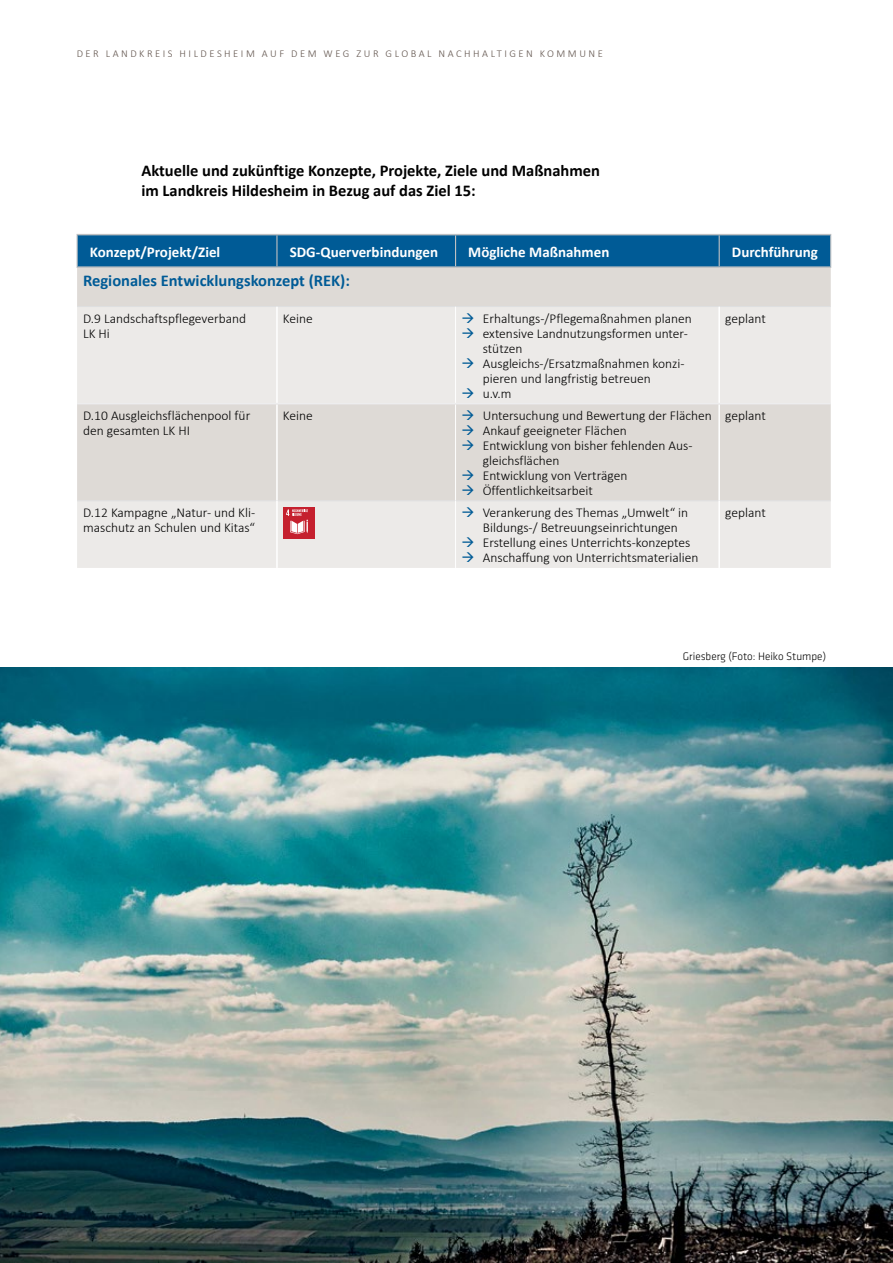
<style>
.page{position:relative;width:893px;height:1263px;background:#fff}
.page>*{position:absolute;margin:0;border:0;box-sizing:border-box;transform-origin:0 0}
.Absatzüberschrift{font:700 16.5px/19.2px "Calibri";color:#000}
.Tabellen_H-sub{font:700 16.5px "Calibri";color:#005b96}
.Tabellen_H{font:700 15px "Calibri";color:#fff}
.Tabellentext{font:300 13.5px/15px "Calibri";color:#000}
.t1{font:300 11.25px "Klavika Basic";color:#000}
.t2{font:300 10.5px "Calibri";letter-spacing:.24em;color:#61544d}
</style>
<div class="page">
<div style="left:78px;top:235px;width:752px;height:31px;background:#005b96"></div>
<div style="left:77px;top:268px;width:754px;height:38px;background:#dedad6"></div>
<svg style="left:77px;top:307px;width:754px;height:261px;background:#e6e4e1"></svg>
<hr style="left:276px;top:235px;width:2px;height:31px;background:#bec0c2">
<hr style="left:455px;top:235px;width:1px;height:31px;background:#bec0c2">
<hr style="left:719px;top:235px;width:1px;height:31px;background:#bec0c2">
<hr style="left:77px;top:306px;width:200px;height:1px;background:#dedfe0">
<hr style="left:277px;top:306px;width:179px;height:1px;background:#dedfe0">
<hr style="left:456px;top:306px;width:263px;height:1px;background:#dedfe0">
<hr style="left:719px;top:306px;width:112px;height:1px;background:#dedfe0">
<hr style="left:77px;top:500px;width:200px;height:1px;background:#dedfe0">
<hr style="left:277px;top:500px;width:179px;height:1px;background:#dedfe0">
<hr style="left:456px;top:500px;width:263px;height:1px;background:#dedfe0">
<hr style="left:719px;top:500px;width:112px;height:1px;background:#dedfe0">
<hr style="left:276px;top:307px;width:2px;height:96px;background:#fff">
<hr style="left:718px;top:307px;width:2px;height:96px;background:#fff">
<hr style="left:276px;top:404px;width:2px;height:97px;background:#fff">
<hr style="left:718px;top:404px;width:2px;height:97px;background:#fff">
<hr style="left:276px;top:501px;width:2px;height:67px;background:#fff">
<hr style="left:718px;top:501px;width:2px;height:67px;background:#fff">
<hr style="left:455px;top:307px;width:1px;height:96px;background:#fff">
<hr style="left:455px;top:404px;width:1px;height:97px;background:#fff">
<hr style="left:455px;top:501px;width:1px;height:67px;background:#fff">
<hr style="left:77px;top:403px;width:200px;height:1px;background:#ededee">
<hr style="left:277px;top:403px;width:179px;height:1px;background:#ededee">
<hr style="left:456px;top:403px;width:263px;height:1px;background:#ededee">
<hr style="left:719px;top:403px;width:112px;height:1px;background:#ededee">
<hr style="left:77px;top:234px;width:200px;height:1px;background:#bec0c2">
<hr style="left:277px;top:234px;width:179px;height:1px;background:#bec0c2">
<hr style="left:456px;top:234px;width:263px;height:1px;background:#bec0c2">
<hr style="left:719px;top:234px;width:112px;height:1px;background:#bec0c2">
<hr style="left:77px;top:266px;width:200px;height:2px;background:#bec0c2">
<hr style="left:277px;top:266px;width:179px;height:2px;background:#bec0c2">
<hr style="left:456px;top:266px;width:263px;height:2px;background:#bec0c2">
<hr style="left:719px;top:266px;width:112px;height:2px;background:#bec0c2">
<hr style="left:77px;top:235px;width:1px;height:31px;background:#bec0c2">
<hr style="left:830px;top:235px;width:1px;height:31px;background:#bec0c2">
<div style="left:283px;top:507px;width:32px;height:31px;background:#c5202e"></div>
<svg style="left:286px;top:509px;width:22px;height:25px"></svg>
<img style="left:0;top:668px;width:893px;height:595px">
<svg style="left:463px;top:313px;width:11px;height:25px"></svg>
<svg style="left:463px;top:358px;width:11px;height:10px"></svg>
<svg style="left:463px;top:388px;width:11px;height:10px"></svg>
<svg style="left:463px;top:410px;width:11px;height:40px"></svg>
<svg style="left:463px;top:470px;width:11px;height:25px"></svg>
<svg style="left:463px;top:507px;width:11px;height:10px"></svg>
<svg style="left:463px;top:537px;width:11px;height:25px"></svg>
<p class="t2" style="left:77px;top:47px;width:528px">DER LANDKREIS HILDESHEIM AUF DEM WEG ZUR GLOBAL NACHHALTIGEN KOMMUNE</p>
<p class="Absatzüberschrift" style="left:141px;top:161px;width:460px">Aktuelle und zukünftige Konzepte, Projekte, Ziele und Maßnahmen im Landkreis Hildesheim in Bezug auf das Ziel 15:</p>
<p class="Tabellen_H" style="left:90px;top:241px;width:132px">Konzept/Projekt/Ziel</p>
<p class="Tabellen_H" style="left:290px;top:241px;width:150px">SDG-Querverbindungen</p>
<p class="Tabellen_H" style="left:468px;top:241px;width:143px">Mögliche Maßnahmen</p>
<p class="Tabellen_H" style="left:732px;top:241px;width:88px">Durchführung</p>
<p class="Tabellen_H-sub" style="left:83px;top:268px;width:268px">Regionales Entwicklungskonzept (REK):</p>
<p class="Tabellentext" style="left:83px;top:311px;width:165px">D.9 Landschaftspflegeverband<br>LK Hi</p>
<p class="Tabellentext" style="left:283px;top:311px;width:31px">Keine</p>
<p class="Tabellentext" style="left:483px;top:311px;width:210px">Erhaltungs-/Pflegemaßnahmen planen</p>
<p class="Tabellentext" style="left:725px;top:311px;width:42px">geplant</p>
<p class="Tabellentext" style="left:483px;top:326px;width:207px">extensive Landnutzungsformen unter&shy;stützen</p>
<p class="Tabellentext" style="left:483px;top:356px;width:203px">Ausgleichs-/Ersatzmaßnahmen konzi&shy;pieren und langfristig betreuen</p>
<p class="Tabellentext" style="left:483px;top:386px;width:30px">u.v.m</p>
<p class="Tabellentext" style="left:83px;top:408px;width:169px">D.10 Ausgleichsflächenpool für den gesamten LK HI</p>
<p class="Tabellentext" style="left:283px;top:408px;width:31px">Keine</p>
<p class="Tabellentext" style="left:483px;top:408px;width:231px">Untersuchung und Bewertung der Flächen</p>
<p class="Tabellentext" style="left:483px;top:423px;width:145px">Ankauf geeigneter Flächen</p>
<p class="Tabellentext" style="left:483px;top:438px;width:211px">Entwicklung von bisher fehlenden Aus&shy;gleichsflächen</p>
<p class="Tabellentext" style="left:483px;top:468px;width:146px">Entwicklung von Verträgen</p>
<p class="Tabellentext" style="left:483px;top:483px;width:111px">Öffentlichkeitsarbeit</p>
<p class="Tabellentext" style="left:83px;top:505px;width:174px">D.12 Kampagne „Natur- und Kli&shy;maschutz an Schulen und Kitas“</p>
<p class="Tabellentext" style="left:483px;top:505px;width:207px">Verankerung des Themas „Umwelt“ in<br>Bildungs-/ Betreuungseinrichtungen</p>
<p class="Tabellentext" style="left:483px;top:535px;width:209px">Erstellung eines Unterrichts-konzeptes</p>
<p class="Tabellentext" style="left:483px;top:550px;width:217px">Anschaffung von Unterrichtsmaterialien</p>
<p class="Tabellentext" style="left:725px;top:408px;width:42px">geplant</p>
<p class="Tabellentext" style="left:725px;top:505px;width:42px">geplant</p>
<p class="t1" style="left:683px;top:650px;width:145px">Griesberg (Foto: Heiko Stumpe)</p>
</div>
